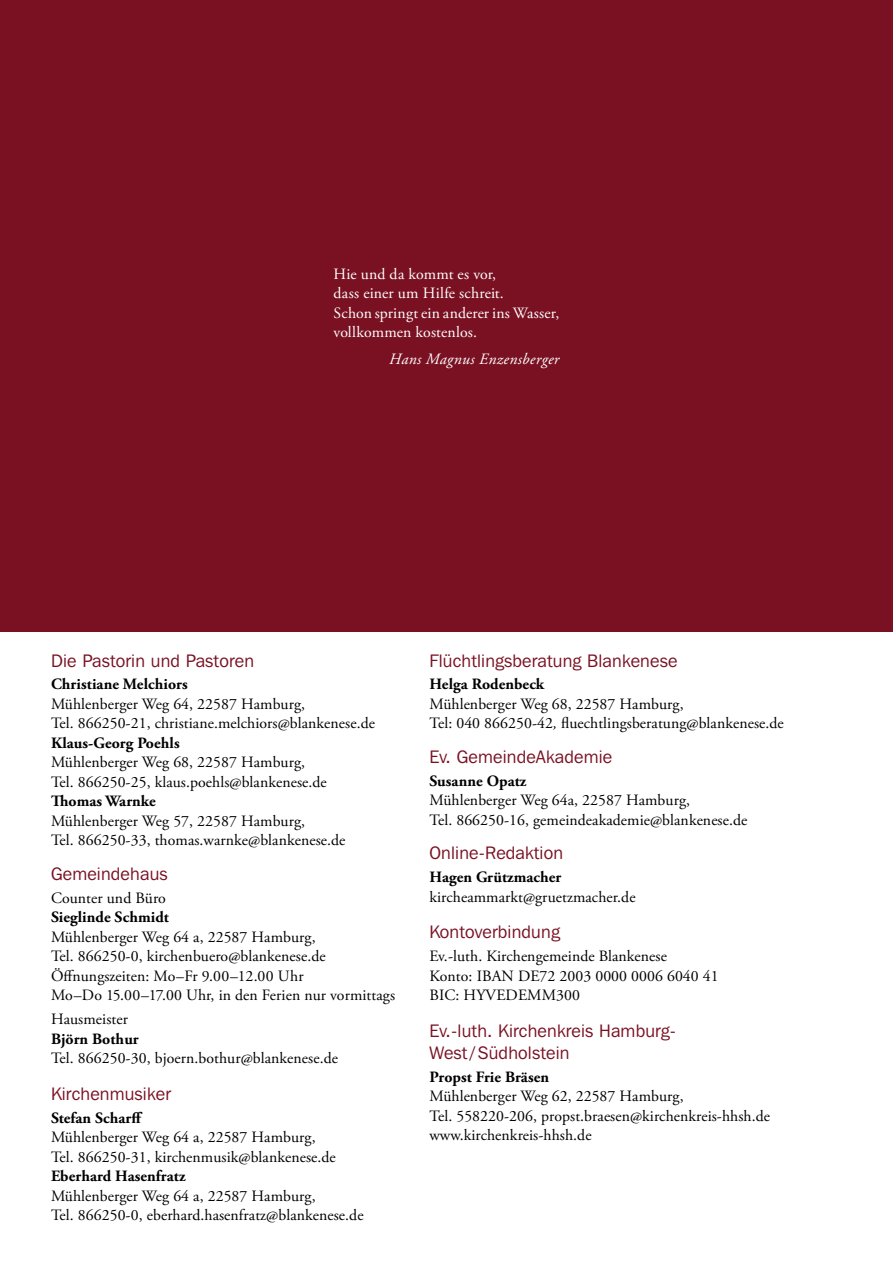
<style>
.page{position:relative;width:893px;height:1263px;background:#fff}
.page>*{position:absolute;margin:0;border:0;box-sizing:border-box;transform-origin:0 0}
.zwischenheadline{font:18px/21.8px "Franklin Gothic IT Cby BT";letter-spacing:.01em;color:#7a1122}
.text{font:15.75px/19.5px "Adobe Garamond Pro";letter-spacing:.005em;color:#000}
.text-2{font:15.75px "Adobe Garamond Pro";letter-spacing:.01em;color:#fff}
.Autor{font:italic 15.75px "Adobe Garamond Pro";letter-spacing:.03em;color:#fff}
.s1{font-weight:700}
.s2{font-style:italic}
</style>
<div class="page">
<div style="left:0;top:0;width:893px;height:631px;background:#7a1122"></div>
<p class="text-2" style="left:334px;top:264px;width:164px">Hie und da kommt es vor,</p>
<p class="text-2" style="left:334px;top:284px;width:172px">dass einer um Hilfe schreit.</p>
<p class="text-2" style="left:334px;top:303px;width:227px">Schon springt ein anderer ins Wasser,</p>
<p class="text-2" style="left:334px;top:323px;width:145px">vollkommen kostenlos.</p>
<p class="Autor" style="left:389px;top:350px;width:172px">Hans Magnus Enzensberger</p>
<p class="zwischenheadline" style="left:51px;top:649px;width:204px">Die Pastorin und Pastoren</p>
<p class="text" style="left:51px;top:675px;width:325px"><span class="s1">Christiane Melchiors<br></span>Mühlenberger Weg 64, 22587 Hamburg,<br>Tel. 866250-21, christiane.melchiors@blankenese.de <span class="s1">Klaus-Georg Poehls<br></span>Mühlenberger Weg 68, 22587 Hamburg,<br>Tel. 866250-25, klaus.poehls@blankenese.de <span class="s1">Thomas Warnke<br></span>Mühlenberger Weg 57, 22587 Hamburg,<br>Tel. 866250-33, thomas.warnke@blankenese.de</p>
<p class="zwischenheadline" style="left:51px;top:862px;width:118px">Gemeindehaus</p>
<p class="text" style="left:51px;top:889px;width:346px">Counter und Büro<br><span class="s1">Sieglinde Schmidt<br></span>Mühlenberger Weg 64 a, 22587 Hamburg,<br>Tel. 866250-0, kirchenbuero@blankenese.de Öffnungszeiten: Mo–Fr 9.00–12.00 Uhr<br>Mo–Do 15.00–17.00 Uhr, in den Ferien nur vormittags</p>
<p class="text" style="left:51px;top:1010px;width:288px">Hausmeister<br><span class="s1">Björn Bothur<br></span>Tel. 866250-30, bjoern.bothur@blankenese.de</p>
<p class="zwischenheadline" style="left:51px;top:1082px;width:121px">Kirchenmusiker</p>
<p class="text" style="left:51px;top:1108px;width:314px"><span class="s1">Stefan Scharff<br></span>Mühlenberger Weg 64 a, 22587 Hamburg,<br>Tel. 866250-31, kirchenmusik@blankenese.de <span class="s1">Eberhard Hasenfratz<br></span>Mühlenberger Weg 64 a, 22587 Hamburg,<br>Tel. 866250-0, eberhard.hasenfratz@blankenese.de</p>
<p class="zwischenheadline" style="left:429px;top:649px;width:249px">Flüchtlingsberatung Blankenese</p>
<p class="text" style="left:429px;top:675px;width:356px"><span class="s1">Helga Rodenbeck<br></span>Mühlenberger Weg 68, 22587 Hamburg,<br>Tel: 040 866250-42<span class="s2">,</span> fluechtlingsberatung@blankenese.de</p>
<p class="zwischenheadline" style="left:429px;top:745px;width:184px">Ev. GemeindeAkademie</p>
<p class="text" style="left:429px;top:772px;width:319px"><span class="s1">Susanne Opatz<br></span>Mühlenberger Weg 64a, 22587 Hamburg,<br>Tel. 866250-16, gemeindeakademie@blankenese.de</p>
<p class="zwischenheadline" style="left:429px;top:842px;width:135px">Online-Redaktion</p>
<p class="text" style="left:429px;top:868px;width:208px"><span class="s1">Hagen Grützmacher </span>kircheammarkt@gruetzmacher.de</p>
<p class="zwischenheadline" style="left:429px;top:921px;width:132px">Kontoverbindung</p>
<p class="text" style="left:429px;top:947px;width:291px">Ev.-luth. Kirchengemeinde Blankenese<br>Konto: IBAN DE72 2003 0000 0006 6040 41<br>BIC: HYVEDEMM300</p>
<p class="zwischenheadline" style="left:429px;top:1019px;width:248px">Ev.-luth. Kirchenkreis Hamburg-<br>West/Südholstein</p>
<p class="text" style="left:429px;top:1067px;width:342px"><span class="s1">Propst Frie Bräsen<br></span>Mühlenberger Weg 62, 22587 Hamburg,<br>Tel. 558220-206, propst.braesen@kirchenkreis-hhsh.de www.kirchenkreis-hhsh.de</p>
</div>
